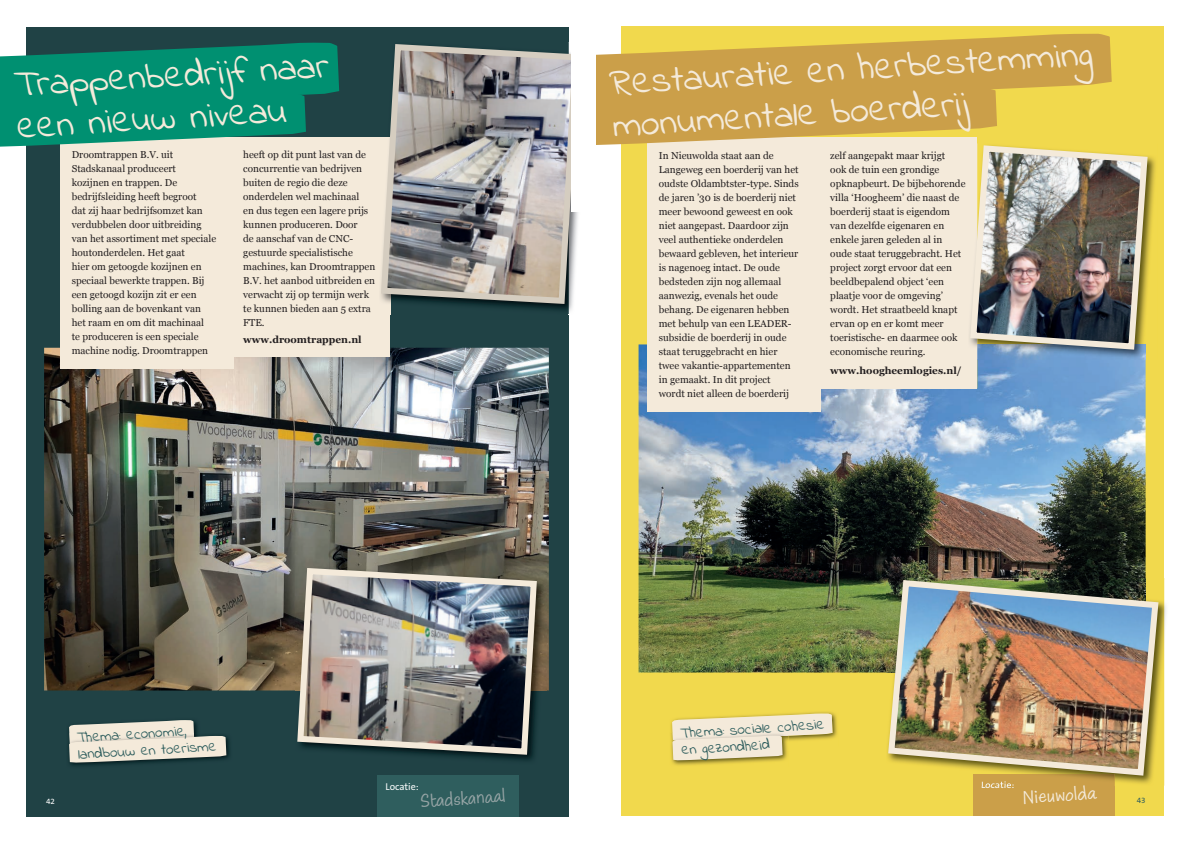
<style>
.page{position:relative;width:1191px;height:842px;background:#fff}
.page>*{position:absolute;margin:0;border:0;box-sizing:border-box;transform-origin:0 0}
.t1{font:38px/42.3px "Indie Flower";color:#f4eada}
.t2{font:22px "Maku";color:#97a5a6}
.t3{font:22px "Maku";color:#f4eada}
.t4{font:15.2px/16.7px "Indie Flower";color:#2f5e5e}
.t5{font:10px/14px "Georgia";color:#231f20}
.t6{font:700 10px "Georgia";color:#231f20}
.t7{font:10px "The Sans B W5 Plain";color:#f9fcfc}
.t8{font:8px "The Sans B W5 Plain";color:#fff}
.t9{font:8px "The Sans B W5 Plain";color:#2f5e5e}
</style>
<div class="page">
<div style="left:26px;top:27px;width:543px;height:790px;background:#204245"></div>
<img style="left:44px;top:348px;width:505px;height:342px">
<div style="left:377px;top:776px;width:142px;height:41px;background:#2f5e5e"></div>
<div style="left:60px;top:137px;width:173px;height:232px;background:#f4eada"></div>
<div style="left:233px;top:137px;width:157px;height:220px;background:#f4eada"></div>
<svg style="left:0;top:42px;width:339px;height:105px"></svg>
<img style="left:488px;top:566px;width:59px;height:195px">
<img style="left:294px;top:565px;width:246px;height:193px">
<img style="left:380px;top:42px;width:193px;height:265px">
<img style="left:68px;top:736px;width:162px;height:30px">
<img style="left:68px;top:733px;width:1px;height:18px">
<svg style="left:69px;top:720px;width:157px;height:42px;background:#c9c7bb"></svg>
<div style="left:621px;top:26px;width:543px;height:789px;background:#f1d94d"></div>
<div style="left:973px;top:774px;width:141px;height:41px;background:#cb9f49"></div>
<img style="left:638px;top:353px;width:507px;height:319px">
<div style="left:647px;top:137px;width:173px;height:275px;background:#f4eada"></div>
<div style="left:820px;top:137px;width:157px;height:251px;background:#f4eada"></div>
<img style="left:1114px;top:578px;width:52px;height:208px">
<img style="left:981px;top:779px;width:133px;height:7px">
<img style="left:1074px;top:784px;width:22px;height:2px">
<img style="left:982px;top:781px;width:31px;height:5px">
<img style="left:885px;top:577px;width:276px;height:202px">
<div style="left:571px;top:27px;width:24px;height:185px;background:#fff"></div>
<img style="left:1145px;top:157px;width:11px;height:203px">
<img style="left:977px;top:353px;width:168px;height:7px">
<svg style="left:573px;top:33px;width:577px;height:320px"></svg>
<img style="left:671px;top:712px;width:166px;height:26px">
<img style="left:671px;top:732px;width:112px;height:33px">
<svg style="left:672px;top:713px;width:160px;height:47px"></svg>
<h1 class="t1" style="left:14px;top:65px;width:316px;rotate:-3deg">Trappenbedrijf naar een nieuw niveau</h1>
<p class="t5" style="left:72px;top:147px;width:146px">Droomtrappen B.V. uit<br>Stadskanaal produceert kozijnen en trappen. De bedrijfsleiding heeft begroot<br>dat zij haar bedrijfsomzet kan verdubbelen door uitbreiding van het assortiment met speciale houtonderdelen. Het gaat<br>hier om getoogde kozijnen en speciaal bewerkte trappen. Bij een getoogd kozijn zit er een bolling aan de bovenkant van het raam en om dit machinaal<br>te produceren is een speciale machine nodig. Droomtrappen</p>
<p class="t5" style="left:243px;top:147px;width:133px">heeft op dit punt last van de concurrentie van bedrijven buiten de regio die deze onderdelen wel machinaal<br>en dus tegen een lagere prijs kunnen produceren. Door<br>de aanschaf van de CNC&shy;gestuurde specialistische machines, kan Droomtrappen<br>B.V. het aanbod uitbreiden en verwacht zij op termijn werk te kunnen bieden aan 5 extra<br>FTE.</p>
<p class="t6" style="left:243px;top:332px;width:120px">www.droomtrappen.nl</p>
<h3 class="t4" style="left:77px;top:730px;width:140px;rotate:-3deg">Thema: economie, landbouw en toerisme</h3>
<h1 class="t1" style="left:609px;top:62px;width:484px;rotate:-3deg">Restauratie en herbestemming monumentale boerderij</h1>
<p class="t5" style="left:659px;top:148px;width:141px">In Nieuwolda staat aan de<br>Langeweg een boerderij van het oudste Oldambtster-type. Sinds de jaren ’30 is de boerderij niet meer bewoond geweest en ook niet aangepast. Daardoor zijn veel authentieke onderdelen bewaard gebleven, het interieur is nagenoeg intact. De oude bedsteden zijn nog allemaal aanwezig, evenals het oude behang. De eigenaren hebben met behulp van een LEADER&shy;subsidie de boerderij in oude staat teruggebracht en hier twee vakantie-appartementen in gemaakt. In dit project wordt niet alleen de boerderij</p>
<p class="t5" style="left:830px;top:148px;width:137px">zelf aangepakt maar krijgt<br>ook de tuin een grondige opknapbeurt. De bijbehorende villa ‘Hoogheem’ die naast de boerderij staat is eigendom van dezelfde eigenaren en enkele jaren geleden al in oude staat teruggebracht. Het project zorgt ervoor dat een beeldbepalend object ‘een plaatje voor de omgeving’ wordt. Het straatbeeld knapt ervan op en er komt meer toeristische- en daarmee ook economische reuring.</p>
<p class="t6" style="left:830px;top:363px;width:133px">www.hoogheemlogies.nl/</p>
<h3 class="t4" style="left:680px;top:725px;width:145px;line-height:17px;rotate:-3deg">Thema: sociale cohesie en gezondheid</h3>
<p class="t7" style="left:981px;top:779px;width:35px">Locatie:</p>
<p class="t7" style="left:385px;top:780px;width:35px">Locatie:</p>
<h2 class="t3" style="left:1022px;top:783px;width:74px;rotate:-4deg">Nieuwolda</h2>
<h2 class="t2" style="left:419px;top:787px;width:87px;rotate:-4deg">Stadskanaal</h2>
<p class="t8" style="left:46px;top:796px;width:10px">42</p>
<p class="t9" style="left:1136px;top:795px;width:10px">43</p>
</div>
